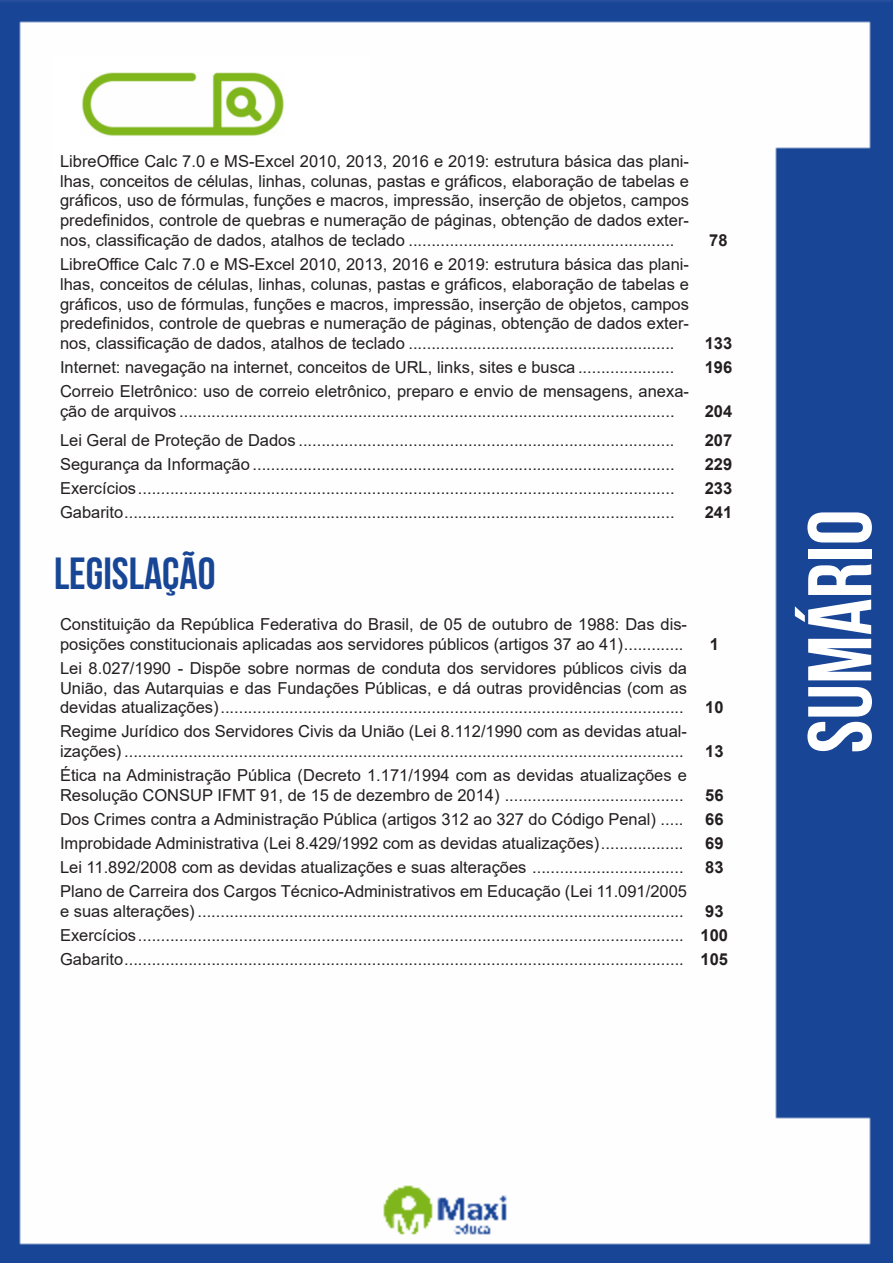
<style>
.page{position:relative;width:893px;height:1263px;background:#fff}
.page>*{position:absolute;margin:0;border:0;box-sizing:border-box;transform-origin:0 0}
.t1{font:700 90px "Bebas Neue";color:#fff}
.t2{font:700 45px "Bebas Neue";color:#184696}
.ALTERNATIVAS{font:16.5px/19.8px "Arial";color:#231f20}
.INDICE{font:700 16.5px "Arial";color:#231f20}
.ALTERNATIVAS-2{font:700 16.5px "Arial";color:#231f20}
</style>
<div class="page">
<img style="left:0;top:0;width:893px;height:1263px">
<div style="left:53px;top:55px;width:317px;height:121px;background:#fff"></div>
<img style="left:82px;top:72px;width:201px;height:64px">
<p class="ALTERNATIVAS" style="left:60px;top:151px;width:630px;text-align:justify">LibreOffice Calc 7.0 e MS-Excel 2010, 2013, 2016 e 2019: estrutura básica das plani&shy;lhas, conceitos de células, linhas, colunas, pastas e gráficos, elaboração de tabelas e gráficos, uso de fórmulas, funções e macros, impressão, inserção de objetos, campos predefinidos, controle de quebras e numeração de páginas, obtenção de dados exter&shy;nos, classificação de dados, atalhos de teclado ..........................................................</p>
<p class="ALTERNATIVAS" style="left:60px;top:254px;width:630px;text-align:justify">LibreOffice Calc 7.0 e MS-Excel 2010, 2013, 2016 e 2019: estrutura básica das plani&shy;lhas, conceitos de células, linhas, colunas, pastas e gráficos, elaboração de tabelas e gráficos, uso de fórmulas, funções e macros, impressão, inserção de objetos, campos predefinidos, controle de quebras e numeração de páginas, obtenção de dados exter&shy;nos, classificação de dados, atalhos de teclado ..........................................................</p>
<p class="INDICE" style="left:709px;top:229px;width:20px">78</p>
<p class="INDICE" style="left:705px;top:332px;width:29px">133</p>
<p class="ALTERNATIVAS" style="left:60px;top:357px;width:616px">Internet: navegação na internet, conceitos de URL, links, sites e busca .....................</p>
<p class="INDICE" style="left:705px;top:356px;width:29px">196</p>
<p class="ALTERNATIVAS" style="left:60px;top:381px;width:630px">Correio Eletrônico: uso de correio eletrônico, preparo e envio de mensagens, anexa&shy;ção de arquivos ............................................................................................................</p>
<p class="INDICE" style="left:705px;top:400px;width:29px">204</p>
<p class="ALTERNATIVAS" style="left:60px;top:430px;width:616px">Lei Geral de Proteção de Dados ..................................................................................</p>
<p class="INDICE" style="left:705px;top:428px;width:29px">207</p>
<p class="ALTERNATIVAS" style="left:60px;top:454px;width:616px">Segurança da Informação ............................................................................................</p>
<p class="INDICE" style="left:705px;top:452px;width:29px">229</p>
<p class="ALTERNATIVAS" style="left:60px;top:478px;width:616px">Exercícios.....................................................................................................................</p>
<p class="INDICE" style="left:705px;top:476px;width:29px">233</p>
<p class="ALTERNATIVAS" style="left:60px;top:502px;width:616px">Gabarito........................................................................................................................</p>
<p class="INDICE" style="left:705px;top:500px;width:29px">241</p>
<p class="t2" style="left:54px;top:549px;width:163px">LEGISLAÇÃO</p>
<p class="ALTERNATIVAS" style="left:60px;top:614px;width:629px">Constituição da República Federativa do Brasil, de 05 de outubro de 1988: Das dis&shy;posições constitucionais aplicadas aos servidores públicos (artigos 37 ao 41).............</p>
<p class="ALTERNATIVAS-2" style="left:710px;top:632px;width:11px">1</p>
<p class="ALTERNATIVAS" style="left:60px;top:658px;width:629px;text-align:justify">Lei 8.027/1990 - Dispõe sobre normas de conduta dos servidores públicos civis da União, das Autarquias e das Fundações Públicas, e dá outras providências (com as devidas atualizações).....................................................................................................</p>
<p class="ALTERNATIVAS" style="left:60px;top:722px;width:629px">Regime Jurídico dos Servidores Civis da União (Lei 8.112/1990 com as devidas atual&shy;izações) ..........................................................................................................................</p>
<p class="ALTERNATIVAS" style="left:60px;top:765px;width:629px">Ética na Administração Pública (Decreto 1.171/1994 com as devidas atualizações e<br>Resolução CONSUP IFMT 91, de 15 de dezembro de 2014) .......................................</p>
<p class="ALTERNATIVAS-2" style="left:705px;top:696px;width:20px">10</p>
<p class="ALTERNATIVAS-2" style="left:705px;top:740px;width:20px">13</p>
<p class="ALTERNATIVAS-2" style="left:705px;top:783px;width:20px">56</p>
<p class="ALTERNATIVAS" style="left:60px;top:809px;width:625px">Dos Crimes contra a Administração Pública (artigos 312 ao 327 do Código Penal) .....</p>
<p class="ALTERNATIVAS-2" style="left:705px;top:808px;width:20px">66</p>
<p class="ALTERNATIVAS" style="left:60px;top:833px;width:625px">Improbidade Administrativa (Lei 8.429/1992 com as devidas atualizações)..................</p>
<p class="ALTERNATIVAS-2" style="left:705px;top:832px;width:20px">69</p>
<p class="ALTERNATIVAS" style="left:60px;top:857px;width:625px">Lei 11.892/2008 com as devidas atualizações e suas alterações .................................</p>
<p class="ALTERNATIVAS-2" style="left:705px;top:856px;width:20px">83</p>
<p class="ALTERNATIVAS" style="left:60px;top:881px;width:629px">Plano de Carreira dos Cargos Técnico-Administrativos em Educação (Lei 11.091/2005 e suas alterações) ..........................................................................................................</p>
<p class="ALTERNATIVAS-2" style="left:705px;top:899px;width:20px">93</p>
<p class="ALTERNATIVAS" style="left:60px;top:925px;width:625px">Exercícios.......................................................................................................................</p>
<p class="ALTERNATIVAS-2" style="left:701px;top:923px;width:29px">100</p>
<p class="ALTERNATIVAS" style="left:60px;top:949px;width:625px">Gabarito..........................................................................................................................</p>
<p class="ALTERNATIVAS-2" style="left:701px;top:947px;width:29px">105</p>
<h1 class="t1" style="left:791px;top:753px;width:245px;rotate:-90deg">SUMÁRIO</h1>
</div>
